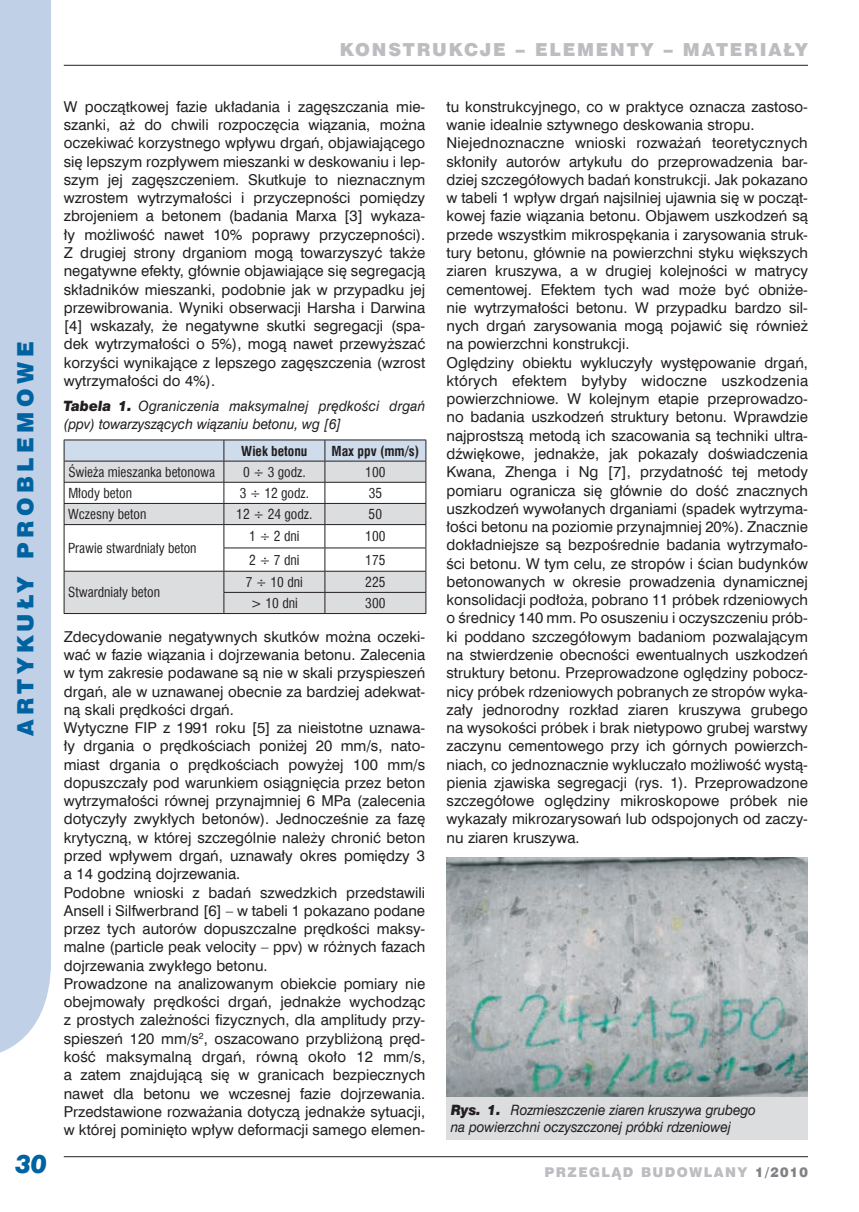
<style>
.page{position:relative;width:859px;height:1212px;background:#fff}
.page>*{position:absolute;margin:0;border:0;box-sizing:border-box;transform-origin:0 0}
.t1{font:italic 25.5px "Swis 721 Blk EU";color:#0063a1;scale:.95 1}
.t2{font:22.5px "Swis 721 Blk EU";color:#0063a1}
.t3{font:18px "Swis 721 Blk EU";letter-spacing:.1em;color:#bcbdc0}
.t4{font:15px/18.3px "Swis 721 EU Normal";color:#231f20}
.t5{font:14.25px/18px "Swis 721 EU Italic";letter-spacing:.01em;color:#231f20;scale:.95 1}
.t6{font:14.25px/16.5px "Swis 721 EU Italic";letter-spacing:-.01em;color:#231f20;scale:.95 1}
.t7{font:13.5px "Swis 721 Cn EU";color:#231f20}
.t8{font:13.5px "Swis 721 Blk EU";letter-spacing:.1em;color:#bcbdc0}
.t9{font:700 13.5px "Swis 721 Cn EU";color:#231f20}
.s1{font-family:"Swis 721 Blk EU";font-style:italic}
.s2{color:#808285}
</style>
<div class="page">
<div style="left:0;top:0;width:51px;height:1053px;background:#c0d1e7"></div>
<hr style="left:64px;top:1156px;width:744px;height:1px;background:#231f20">
<hr style="left:64px;top:65px;width:744px;height:1px;background:#231f20">
<hr style="left:64px;top:613px;width:160px;height:1px;background:#231f20">
<svg style="left:64px;top:440px;width:363px;height:173px"></svg>
<hr style="left:224px;top:613px;width:101px;height:1px;background:#231f20">
<hr style="left:325px;top:613px;width:101px;height:1px;background:#231f20">
<img style="left:446px;top:857px;width:362px;height:240px">
<div style="left:446px;top:1097px;width:362px;height:43px;background:#dcdddf"></div>
<p class="t3" style="left:340px;top:38px;width:469px">KONSTRUKCJE – ELEMENTY – MATERIAŁY</p>
<h2 class="t2" style="left:11px;top:736px;width:395px;rotate:-90deg">ARTYKUŁY PROBLEMOWE</h2>
<h1 class="t1" style="left:15px;top:1147px;width:35px">30</h1>
<p class="t4" style="left:64px;top:98px;width:363px;text-align:justify">W początkowej fazie układania i zagęszczania mie&shy;szanki, aż do chwili rozpoczęcia wiązania, można oczekiwać korzystnego wpływu drgań, objawiającego się lepszym rozpływem mieszanki w deskowaniu i lep&shy;szym jej zagęszczeniem. Skutkuje to nieznacznym wzrostem wytrzymałości i przyczepności pomiędzy zbrojeniem a betonem (badania Marxa [3] wykaza&shy;ły możliwość nawet 10% poprawy przyczepności).<br>Z drugiej strony drganiom mogą towarzyszyć także negatywne efekty, głównie objawiające się segregacją składników mieszanki, podobnie jak w przypadku jej przewibrowania. Wyniki obserwacji Harsha i Darwina [4] wskazały, że negatywne skutki segregacji (spa&shy;dek wytrzymałości o 5%), mogą nawet przewyższać korzyści wynikające z lepszego zagęszczenia (wzrost wytrzymałości do 4%).</p>
<p class="t5" style="left:64px;top:398px;width:382px"><span class="s1">Tabela 1.</span> Ograniczenia maksymalnej prędkości drgań (ppv) towarzyszących wiązaniu betonu, wg [6]</p>
<p class="t9" style="left:241px;top:443px;width:68px">Wiek betonu</p>
<p class="t9" style="left:331px;top:443px;width:89px">Max ppv (mm/s)</p>
<p class="t7" style="left:68px;top:463px;width:148px">Świeża mieszanka betonowa</p>
<p class="t7" style="left:243px;top:463px;width:64px">0 ÷ 3 godz.</p>
<p class="t7" style="left:365px;top:463px;width:22px">100</p>
<p class="t7" style="left:68px;top:484px;width:65px">Młody beton</p>
<p class="t7" style="left:240px;top:484px;width:71px">3 ÷ 12 godz.</p>
<p class="t7" style="left:369px;top:484px;width:15px">35</p>
<p class="t7" style="left:68px;top:505px;width:80px">Wczesny beton</p>
<p class="t7" style="left:236px;top:505px;width:78px">12 ÷ 24 godz.</p>
<p class="t7" style="left:369px;top:505px;width:15px">50</p>
<p class="t7" style="left:68px;top:539px;width:130px">Prawie stwardniały beton</p>
<p class="t7" style="left:249px;top:527px;width:52px">1 ÷ 2 dni</p>
<p class="t7" style="left:365px;top:527px;width:22px">100</p>
<p class="t7" style="left:249px;top:551px;width:52px">2 ÷ 7 dni</p>
<p class="t7" style="left:365px;top:551px;width:22px">175</p>
<p class="t7" style="left:68px;top:584px;width:93px">Stwardniały beton</p>
<p class="t7" style="left:246px;top:573px;width:58px">7 ÷ 10 dni</p>
<p class="t7" style="left:365px;top:573px;width:22px">225</p>
<p class="t7" style="left:251px;top:594px;width:48px">&gt; 10 dni</p>
<p class="t7" style="left:365px;top:594px;width:22px">300</p>
<p class="t4" style="left:64px;top:628px;width:363px">Zdecydowanie negatywnych skutków można oczeki&shy;wać w fazie wiązania i dojrzewania betonu. Zalecenia w tym zakresie podawane są nie w skali przyspieszeń drgań, ale w uznawanej obecnie za bardziej adekwat&shy;ną skali prędkości drgań.<br>Wytyczne FIP z 1991 roku [5] za nieistotne uznawa&shy;ły drgania o prędkościach poniżej 20 mm/s, nato&shy;miast drgania o prędkościach powyżej 100 mm/s dopuszczały pod warunkiem osiągnięcia przez beton wytrzymałości równej przynajmniej 6 MPa (zalecenia dotyczyły zwykłych betonów). Jednocześnie za fazę krytyczną, w której szczególnie należy chronić beton przed wpływem drgań, uznawały okres pomiędzy 3 a 14 godziną dojrzewania.<br>Podobne wnioski z badań szwedzkich przedstawili Ansell i Silfwerbrand [6] – w tabeli 1 pokazano podane przez tych autorów dopuszczalne prędkości maksy&shy;malne (particle peak velocity – ppv) w różnych fazach dojrzewania zwykłego betonu.<br>Prowadzone na analizowanym obiekcie pomiary nie obejmowały prędkości drgań, jednakże wychodząc z prostych zależności fizycznych, dla amplitudy przy&shy;spieszeń 120 mm/s<sup>2</sup>, oszacowano przybliżoną pręd&shy;kość maksymalną drgań, równą około 12 mm/s, a zatem znajdującą się w granicach bezpiecznych nawet dla betonu we wczesnej fazie dojrzewania.<br>Przedstawione rozważania dotyczą jednakże sytuacji, w której pominięto wpływ deformacji samego elemen-</p>
<p class="t4" style="left:446px;top:98px;width:363px">tu konstrukcyjnego, co w praktyce oznacza zastoso&shy;wanie idealnie sztywnego deskowania stropu.<br>Niejednoznaczne wnioski rozważań teoretycznych skłoniły autorów artykułu do przeprowadzenia bar&shy;dziej szczegółowych badań konstrukcji. Jak pokazano w tabeli 1 wpływ drgań najsilniej ujawnia się w począt&shy;kowej fazie wiązania betonu. Objawem uszkodzeń są przede wszystkim mikrospękania i zarysowania struk&shy;tury betonu, głównie na powierzchni styku większych ziaren kruszywa, a w drugiej kolejności w matrycy cementowej. Efektem tych wad może być obniże&shy;nie wytrzymałości betonu. W przypadku bardzo sil&shy;nych drgań zarysowania mogą pojawić się również na powierzchni konstrukcji.<br>Oględziny obiektu wykluczyły występowanie drgań, których efektem byłyby widoczne uszkodzenia powierzchniowe. W kolejnym etapie przeprowadzo&shy;no badania uszkodzeń struktury betonu. Wprawdzie najprostszą metodą ich szacowania są techniki ultra&shy;dźwiękowe, jednakże, jak pokazały doświadczenia Kwana, Zhenga i Ng [7], przydatność tej metody pomiaru ogranicza się głównie do dość znacznych uszkodzeń wywołanych drganiami (spadek wytrzyma&shy;łości betonu na poziomie przynajmniej 20%). Znacznie dokładniejsze są bezpośrednie badania wytrzymało&shy;ści betonu. W tym celu, ze stropów i ścian budynków betonowanych w okresie prowadzenia dynamicznej konsolidacji podłoża, pobrano 11 próbek rdzeniowych o średnicy 140 mm. Po osuszeniu i oczyszczeniu prób&shy;ki poddano szczegółowym badaniom pozwalającym na stwierdzenie obecności ewentualnych uszkodzeń struktury betonu. Przeprowadzone oględziny pobocz&shy;nicy próbek rdzeniowych pobranych ze stropów wyka&shy;zały jednorodny rozkład ziaren kruszywa grubego na wysokości próbek i brak nietypowo grubej warstwy zaczynu cementowego przy ich górnych powierzch&shy;niach, co jednoznacznie wykluczało możliwość wystą&shy;pienia zjawiska segregacji (rys. 1). Przeprowadzone szczegółowe oględziny mikroskopowe próbek nie wykazały mikrozarysowań lub odspojonych od zaczy&shy;nu ziaren kruszywa.</p>
<p class="t6" style="left:451px;top:1102px;width:323px"><span class="s1">Rys. 1.</span> Rozmieszczenie ziaren kruszywa grubego na powierzchni oczyszczonej próbki rdzeniowej</p>
<p class="t8" style="left:545px;top:1163px;width:265px">PRZEGLĄD BUDOWLANY <span class="s2">1/2010</span></p>
</div>
